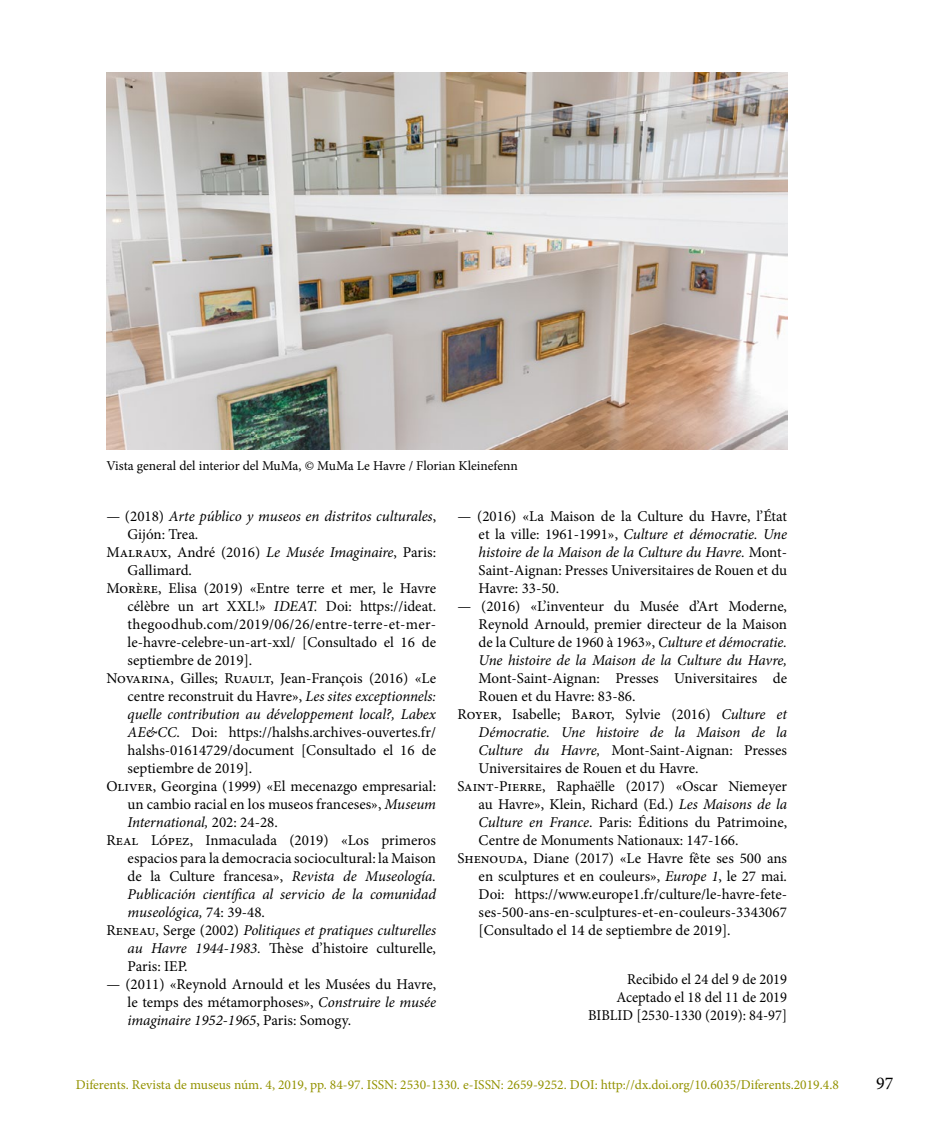
<style>
.page{position:relative;width:936px;height:1127px;background:#fff}
.page>*{position:absolute;margin:0;border:0;box-sizing:border-box;transform-origin:0 0}
.t1{font:18px "Minion Pro";color:#000}
.Bibliografia{font:15px/18px "Minion Pro";color:#000;text-align:justify}
.Bibliografia-2{font:15px "Minion Pro";color:#000;scale:.96 1}
.Bibliografia-3{font:italic 15px/18px "Minion Pro";letter-spacing:-.01em;color:#000}
.t2{font:13.5px "Minion Pro";color:#939200}
.peu_de_pàgina{font:13.5px "Minion Pro";letter-spacing:-.015em;color:#000}
.s1{font-style:normal}
.s2{font-style:italic}
</style>
<div class="page">
<img style="left:106px;top:72px;width:681px;height:378px">
<p class="peu_de_pàgina" style="left:106px;top:457px;width:413px">Vista general del interior del MuMa, © MuMa Le Havre / Florian Kleinefenn</p>
<p class="Bibliografia-3" style="left:128px;top:507px;width:310px;text-indent:-21px"><span class="s1">— (2018)</span> Arte público y museos en distritos culturales<span class="s1">,<br>Gijón: Trea.</span></p>
<p class="Bibliografia" style="left:128px;top:543px;width:310px;text-indent:-21px">Malraux, André (2016) <span class="s2">Le Musée Imaginaire</span>, Paris:<br>Gallimard.</p>
<p class="Bibliografia" style="left:128px;top:579px;width:310px;text-indent:-21px">Morère, Elisa (2019) «Entre terre et mer, le Havre célèbre un art XXL!» <span class="s2">IDEAT.</span> Doi: https://ideat. thegoodhub.com/2019/06/26/entre-terre-et-mer&shy;le-havre-celebre-un-art-xxl/ [Consultado el 16 de septiembre de 2019].</p>
<p class="Bibliografia" style="left:128px;top:669px;width:310px;text-indent:-21px">Novarina, Gilles; Ruault, Jean-François (2016) «Le centre reconstruit du Havre», <span class="s2">Les sites exceptionnels: quelle contribution au développement local?, Labex AE&amp;CC</span>. Doi: https://halshs.archives-ouvertes.fr/ halshs-01614729/document [Consultado el 16 de septiembre de 2019].</p>
<p class="Bibliografia" style="left:128px;top:777px;width:310px;text-indent:-21px">Oliver, Georgina (1999) «El mecenazgo empresarial: un cambio racial en los museos franceses», <span class="s2">Museum International,</span> 202: 24-28.</p>
<p class="Bibliografia" style="left:128px;top:831px;width:310px;text-indent:-21px">Real López, Inmaculada (2019) «Los primeros espacios para la democracia sociocultural: la Maison de la Culture francesa», <span class="s2">Revista de Museología.<br>Publicación científica al servicio de la comunidad museológica,</span> 74: 39-48.</p>
<p class="Bibliografia" style="left:128px;top:921px;width:310px;text-indent:-21px">Reneau, Serge (2002) <span class="s2">Politiques et pratiques culturelles au Havre 1944-1983.</span> Thèse d’histoire culturelle, Paris: IEP.</p>
<p class="Bibliografia" style="left:128px;top:975px;width:310px;text-indent:-21px">— (2011) «Reynold Arnould et les Musées du Havre, le temps des métamorphoses», <span class="s2">Construire le musée imaginaire 1952-1965</span>, Paris: Somogy.</p>
<p class="Bibliografia" style="left:478px;top:507px;width:310px;text-indent:-21px">— (2016) «La Maison de la Culture du Havre, l’État et la ville: 1961-1991», <span class="s2">Culture et démocratie. Une histoire de la Maison de la Culture du Havre.</span> Mont-Saint-Aignan: Presses Universitaires de Rouen et du Havre: 33-50.</p>
<p class="Bibliografia" style="left:478px;top:597px;width:310px;text-indent:-21px">— (2016) «L’inventeur du Musée d’Art Moderne, Reynold Arnould, premier directeur de la Maison de la Culture de 1960 à 1963», <span class="s2">Culture et démocratie.<br>Une histoire de la Maison de la Culture du Havre, </span>Mont-Saint-Aignan: Presses Universitaires de Rouen et du Havre: 83-86.</p>
<p class="Bibliografia" style="left:478px;top:705px;width:310px;text-indent:-21px">Royer, Isabelle; Barot, Sylvie (2016) <span class="s2">Culture et Démocratie. Une histoire de la Maison de la Culture du Havre,</span> Mont-Saint-Aignan: Presses Universitaires de Rouen et du Havre.</p>
<p class="Bibliografia" style="left:478px;top:777px;width:310px;text-indent:-21px">Saint-Pierre, Raphaëlle (2017) «Oscar Niemeyer au Havre», Klein, Richard (Ed.) <span class="s2">Les Maisons de la Culture en France</span>. Paris: Éditions du Patrimoine, Centre de Monuments Nationaux: 147-166.</p>
<p class="Bibliografia" style="left:478px;top:849px;width:310px;text-indent:-21px">Shenouda, Diane (2017) «Le Havre fête ses 500 ans en sculptures et en couleurs», <span class="s2">Europe 1</span>, le 27 mai.<br>Doi: https://www.europe1.fr/culture/le-havre-fete&shy;ses-500-ans-en-sculptures-et-en-couleurs-3343067 [Consultado el 14 de septiembre de 2019].</p>
<p class="Bibliografia-2" style="left:627px;top:969px;width:168px">Recibido el 24 del 9 de 2019</p>
<p class="Bibliografia-2" style="left:616px;top:987px;width:179px">Aceptado el 18 del 11 de 2019</p>
<p class="Bibliografia-2" style="left:588px;top:1005px;width:209px">BIBLID [2530-1330 (2019): 84-97]</p>
<p class="t2" style="left:76px;top:1075px;width:764px">Diferents. Revista de museus núm. 4, 2019, pp. 84-97. ISSN: 2530-1330. e-ISSN: 2659-9252. DOI: http://dx.doi.org/10.6035/Diferents.2019.4.8</p>
<p class="t1" style="left:876px;top:1071px;width:19px">97</p>
</div>
